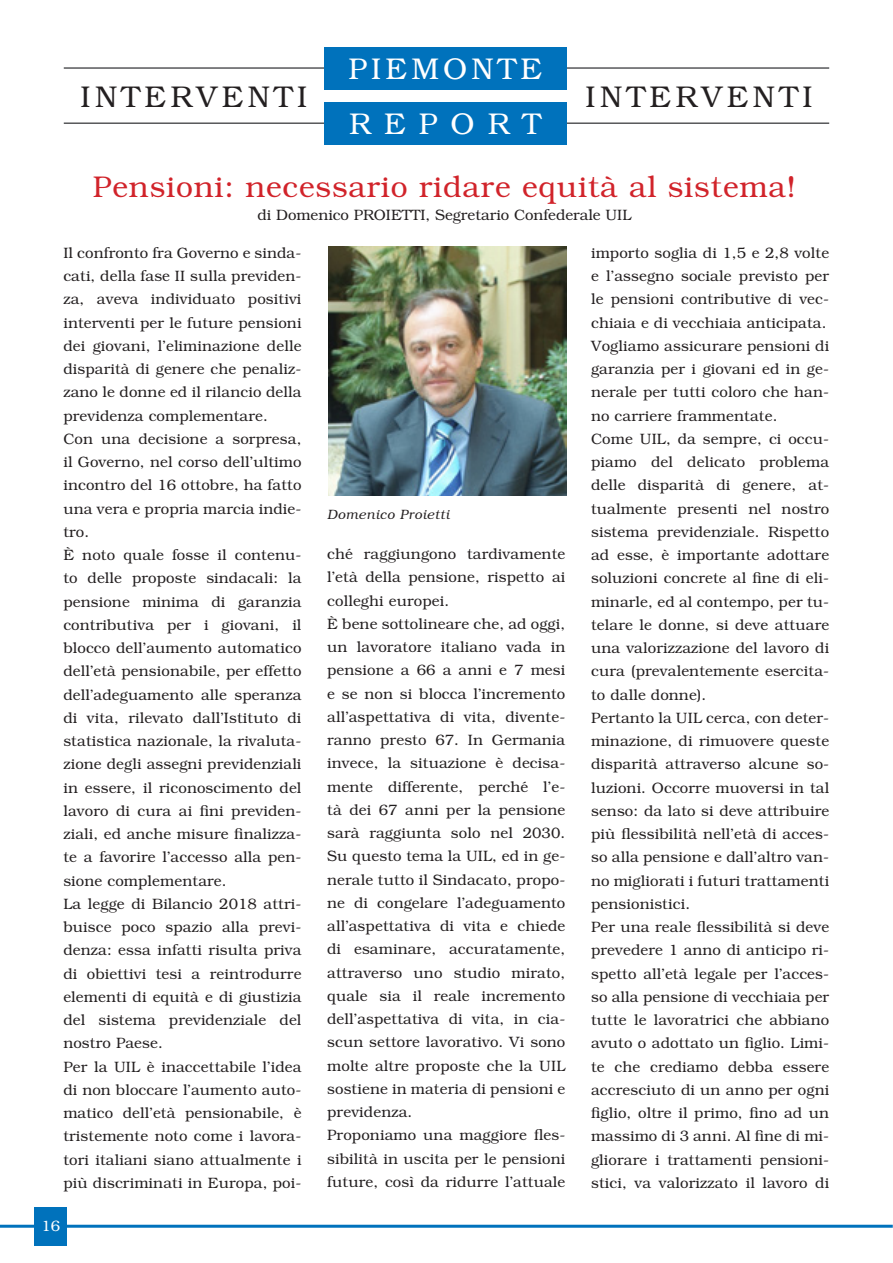
<style>
.page{position:relative;width:893px;height:1263px;background:#fff}
.page>*{position:absolute;margin:0;border:0;box-sizing:border-box;transform-origin:0 0}
.t1{font:300 30px "Bookman";letter-spacing:.03em;color:#d1232a}
.t2{font:300 30px "Bookman";letter-spacing:.145em;color:#231f20}
.t3{font:300 30px/55.2px "Bookman";letter-spacing:.14em;color:#fff}
.t4{font:300 15px/23.2px "Bookman";letter-spacing:.01em;color:#231f20}
.t5{font:300 15px "Bookman";color:#fff}
.t6{font:italic 300 13.5px "Bookman";letter-spacing:.05em;color:#231f20}
</style>
<div class="page">
<hr style="left:0;top:1225px;width:893px;height:3px;background:#0072bc">
<div style="left:35px;top:1208px;width:32px;height:38px;background:#0072bc"></div>
<hr style="left:64px;top:67px;width:765px;height:2px;background:#57585a">
<hr style="left:64px;top:122px;width:765px;height:2px;background:#57585a">
<div style="left:324px;top:47px;width:242px;height:42px;background:#0072bc"></div>
<div style="left:324px;top:103px;width:242px;height:42px;background:#0072bc"></div>
<img style="left:328px;top:247px;width:238px;height:249px">
<h1 class="t3" style="left:348px;top:41px;width:195px">PIEMONTE<br>REPORT</h1>
<h1 class="t2" style="left:80px;top:80px;width:228px">INTERVENTI</h1>
<h1 class="t2" style="left:586px;top:80px;width:228px">INTERVENTI</h1>
<h1 class="t1" style="left:93px;top:170px;width:704px">Pensioni: necessario ridare equità al sistema!</h1>
<p class="t4" style="left:258px;top:203px;width:375px">di Domenico PROIETTI, Segretario Confederale UIL</p>
<p class="t4" style="left:63px;top:241px;width:240px">Il confronto fra Governo e sinda&shy;cati, della fase II sulla previden&shy;za, aveva individuato positivi interventi per le future pensioni dei giovani, l’eliminazione delle disparità di genere che penaliz&shy;zano le donne ed il rilancio della previdenza complementare.<br>Con una decisione a sorpresa, il Governo, nel corso dell’ultimo incontro del 16 ottobre, ha fatto una vera e propria marcia indie&shy;tro.<br>È noto quale fosse il contenu&shy;to delle proposte sindacali: la pensione minima di garanzia contributiva per i giovani, il blocco dell’aumento automatico dell’età pensionabile, per effetto dell’adeguamento alle speranza di vita, rilevato dall’Istituto di statistica nazionale, la rivaluta&shy;zione degli assegni previdenziali in essere, il riconoscimento del lavoro di cura ai fini previden&shy;ziali, ed anche misure finalizza&shy;te a favorire l’accesso alla pen&shy;sione complementare.<br>La legge di Bilancio 2018 attri&shy;buisce poco spazio alla previ&shy;denza: essa infatti risulta priva di obiettivi tesi a reintrodurre elementi di equità e di giustizia del sistema previdenziale del nostro Paese.<br>Per la UIL è inaccettabile l’idea di non bloccare l’aumento auto&shy;matico dell’età pensionabile, è tristemente noto come i lavora&shy;tori italiani siano attualmente i più discriminati in Europa, poi-</p>
<p class="t5" style="left:41px;top:1217px;width:20px">16</p>
<p class="t6" style="left:327px;top:507px;width:124px">Domenico Proietti</p>
<p class="t4" style="left:327px;top:543px;width:240px">ché raggiungono tardivamente l’età della pensione, rispetto ai colleghi europei.<br>È bene sottolineare che, ad oggi, un lavoratore italiano vada in pensione a 66 a anni e 7 mesi e se non si blocca l’incremento all’aspettativa di vita, divente&shy;ranno presto 67. In Germania invece, la situazione è decisa&shy;mente differente, perché l’e&shy;tà dei 67 anni per la pensione sarà raggiunta solo nel 2030.<br>Su questo tema la UIL, ed in ge&shy;nerale tutto il Sindacato, propo&shy;ne di congelare l’adeguamento all’aspettativa di vita e chiede di esaminare, accuratamente, attraverso uno studio mirato, quale sia il reale incremento dell’aspettativa di vita, in cia&shy;scun settore lavorativo. Vi sono molte altre proposte che la UIL sostiene in materia di pensioni e previdenza.<br>Proponiamo una maggiore fles&shy;sibilità in uscita per le pensioni future, così da ridurre l’attuale</p>
<p class="t4" style="left:591px;top:241px;width:240px">importo soglia di 1,5 e 2,8 volte e l’assegno sociale previsto per le pensioni contributive di vec&shy;chiaia e di vecchiaia anticipata.<br>Vogliamo assicurare pensioni di garanzia per i giovani ed in ge&shy;nerale per tutti coloro che han&shy;no carriere frammentate.<br>Come UIL, da sempre, ci occu&shy;piamo del delicato problema delle disparità di genere, at&shy;tualmente presenti nel nostro sistema previdenziale. Rispetto ad esse, è importante adottare soluzioni concrete al fine di eli&shy;minarle, ed al contempo, per tu&shy;telare le donne, si deve attuare una valorizzazione del lavoro di cura (prevalentemente esercita&shy;to dalle donne).<br>Pertanto la UIL cerca, con deter&shy;minazione, di rimuovere queste disparità attraverso alcune so&shy;luzioni. Occorre muoversi in tal senso: da lato si deve attribuire più flessibilità nell’età di acces&shy;so alla pensione e dall’altro van&shy;no migliorati i futuri trattamenti pensionistici.<br>Per una reale flessibilità si deve prevedere 1 anno di anticipo ri&shy;spetto all’età legale per l’acces&shy;so alla pensione di vecchiaia per tutte le lavoratrici che abbiano avuto o adottato un figlio. Limi&shy;te che crediamo debba essere accresciuto di un anno per ogni figlio, oltre il primo, fino ad un massimo di 3 anni. Al fine di mi&shy;gliorare i trattamenti pensioni&shy;stici, va valorizzato il lavoro di</p>
</div>
